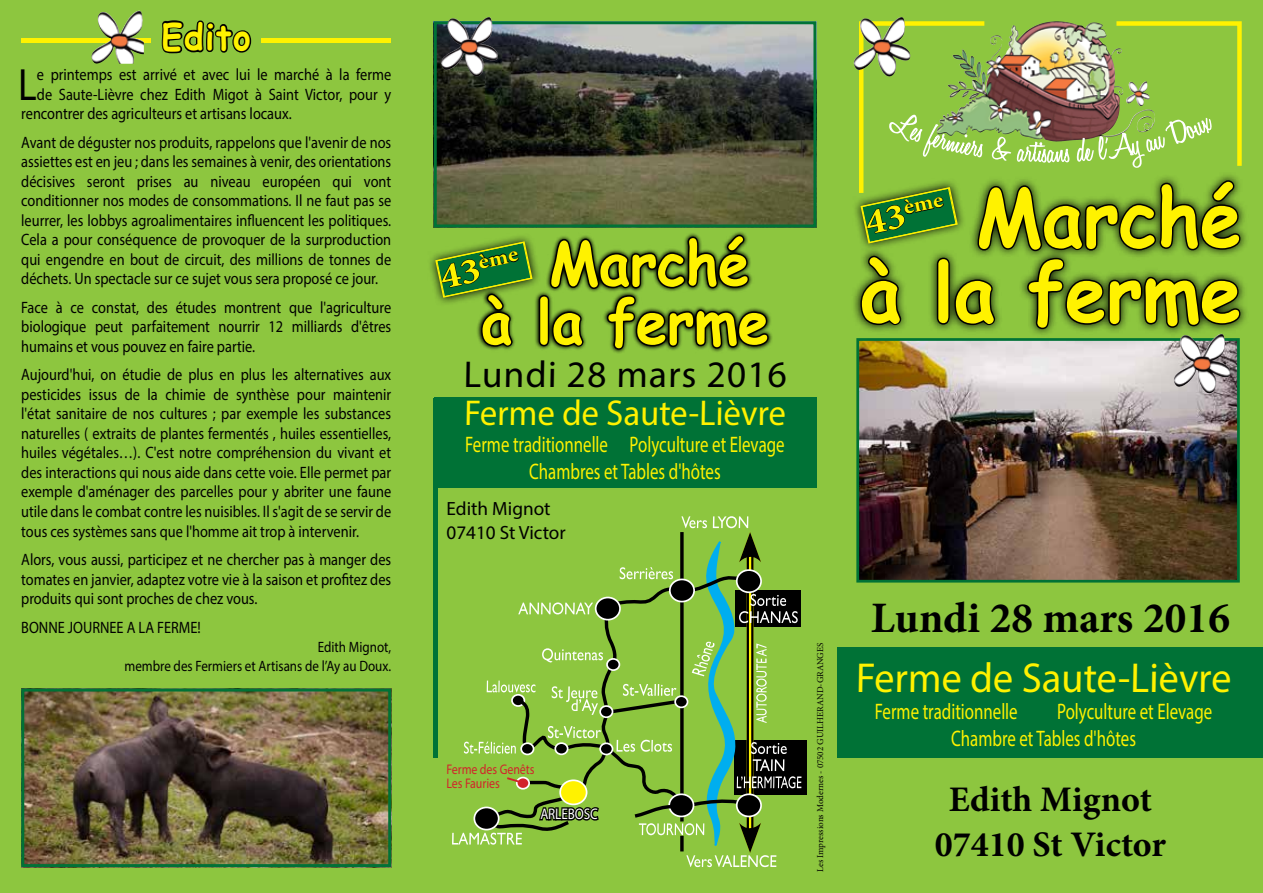
<style>
.page{position:relative;width:1263px;height:893px;background:#8dc63f}
.page>*{position:absolute;margin:0;border:0;box-sizing:border-box;transform-origin:0 0}
.t1{font:700 79.5px/75px "Comic Sans MS";color:#fff200;text-align:right;scale:.94 1}
.t2{font:700 60px/58.5px "Comic Sans MS";color:#fff200;scale:.94 1}
.t3{font:45.45px "Myriad Pro";color:#000;scale:.87 1}
.t4{font:700 43.5px "Minion Pro";color:#000}
.t5{font:42px "Myriad Pro";color:#fff200;scale:.96 1}
.t6{font:37.5px "Myriad Pro";color:#000}
.t7{font:700 36px/45px "Minion Pro";color:#000;text-align:center}
.t8{font:36px "Myriad Pro";color:#fff200;scale:.96 1}
.t9{font:700 36px "Comic Sans MS";letter-spacing:.04em;color:#fff200;scale:.94 1}
.t10{font:22.5px/27px "Myriad Pro";color:#fff200;scale:.75 1}
.t11{font:700 condensed 21px "Minion Pro";color:#fff200;scale:1.19 1}
.t12{font:19.2px/24px "Myriad Pro";color:#000}
.t13{font:16.5px/19.5px "Myriad Pro";color:#000;text-align:justify;scale:.87 1}
.t14{font:15.3px "Myriad Pro";color:#fff;scale:.84 1}
.t15{font:15px/19.5px "Myriad Pro";color:#000;text-align:right;scale:.87 1}
.t16{font:13.95px/14px "Myriad Pro";color:#d2232a;scale:.84 1}
.t17{font:9px "Minion Pro";color:#000}
.s1{font-size:36.3px}
</style>
<div class="page">
<svg style="left:430px;top:256px;width:4px;height:28px"></svg>
<svg style="left:434px;top:17px;width:336px;height:336px"></svg>
<img style="left:860px;top:358px;width:376px;height:221px">
<div style="left:856px;top:338px;width:384px;height:245px;border:3px solid #007236"></div>
<div style="left:734px;top:740px;width:73px;height:54px;background:#000"></div>
<svg style="left:452px;top:516px;width:349px;height:351px"></svg>
<img style="left:438px;top:25px;width:374px;height:198px">
<div style="left:434px;top:21px;width:382px;height:206px;border:3px solid #007236"></div>
<svg style="left:857px;top:19px;width:387px;height:339px"></svg>
<div style="left:838px;top:647px;width:425px;height:110px;background:#007236"></div>
<div style="left:434px;top:398px;width:382px;height:90px;background:#007236"></div>
<img style="left:1180px;top:334px;width:39px;height:33px">
<img style="left:860px;top:18px;width:39px;height:32px">
<img style="left:447px;top:18px;width:40px;height:31px">
<hr style="left:434px;top:398px;width:4px;height:359px;background:#007236">
<svg style="left:161px;top:20px;width:91px;height:34px"></svg>
<div style="left:261px;top:38px;width:130px;height:5px;background:#fff200"></div>
<div style="left:21px;top:38px;width:130px;height:5px;background:#fff200"></div>
<img style="left:98px;top:11px;width:39px;height:31px">
<img style="left:25px;top:692px;width:362px;height:171px">
<div style="left:21px;top:688px;width:370px;height:179px;border:3px solid #007236"></div>
<h3 class="t9" style="left:162px;top:10px;width:96px">Edito</h3>
<h3 class="t3" style="left:18px;top:57px;width:23px">L</h3>
<p class="t13" style="left:37px;top:65px;width:409px">e printemps est arrivé et avec lui le marché à la ferme</p>
<p class="t13" style="left:37px;top:84px;width:409px">de Saute-Lièvre chez Edith Migot à Saint Victor, pour y</p>
<p class="t13" style="left:21px;top:104px;width:312px">rencontrer des agriculteurs et artisans locaux.</p>
<p class="t13" style="left:21px;top:132px;width:427px">Avant de déguster nos produits, rappelons que l'avenir de nos assiettes est en jeu ; dans les semaines à venir, des orientations décisives seront prises au niveau européen qui vont conditionner nos modes de consommations. Il ne faut pas se leurrer, les lobbys agroalimentaires influencent les politiques.<br>Cela a pour conséquence de provoquer de la surproduction qui engendre en bout de circuit, des millions de tonnes de déchets. Un spectacle sur ce sujet vous sera proposé ce jour.</p>
<p class="t13" style="left:21px;top:297px;width:427px">Face à ce constat, des études montrent que l'agriculture biologique peut parfaitement nourrir 12 milliards d'êtres humains et vous pouvez en faire partie.</p>
<p class="t13" style="left:21px;top:365px;width:427px">Aujourd'hui, on étudie de plus en plus les alternatives aux pesticides issus de la chimie de synthèse pour maintenir l'état sanitaire de nos cultures ; par exemple les substances naturelles ( extraits de plantes fermentés , huiles essentielles, huiles végétales…). C'est notre compréhension du vivant et des interactions qui nous aide dans cette voie. Elle permet par exemple d'aménager des parcelles pour y abriter une faune utile dans le combat contre les nuisibles. Il s'agit de se servir de tous ces systèmes sans que l'homme ait trop à intervenir.</p>
<p class="t13" style="left:21px;top:549px;width:427px">Alors, vous aussi, participez et ne chercher pas à manger des tomates en janvier, adaptez votre vie à la saison et profitez des produits qui sont proches de chez vous.</p>
<p class="t13" style="left:21px;top:617px;width:208px">BONNE JOURNEE A LA FERME!</p>
<p class="t15" style="left:124px;top:637px;width:308px">Edith Mignot,<br>membre des Fermiers et Artisans de l’Ay au Doux.</p>
<h2 class="t2" style="left:481px;top:232px;width:308px;text-indent:68px">Marché à la ferme</h2>
<p class="t11" style="left:436px;top:256px;width:69px;rotate:-12deg"><span class="s1">43</span>ème</p>
<h3 class="t6" style="left:463px;top:352px;width:326px">Lundi 28 mars 2016</h3>
<h3 class="t8" style="left:464px;top:391px;width:337px">Ferme de Saute-Lièvre</h3>
<h3 class="t10" style="left:465px;top:431px;width:427px;text-align:center">Ferme traditionnelle Polyculture et Elevage<br>Chambres et Tables d'hôtes</h3>
<p class="t12" style="left:446px;top:496px;width:121px">Edith Mignot<br>07410 St Victor</p>
<p class="t16" style="left:446px;top:762px;width:106px">Ferme des Genêts<br>Les Fauries</p>
<p class="t14" style="left:540px;top:804px;width:70px">ARLEBOSC</p>
<p class="t17" style="left:814px;top:872px;width:231px;rotate:-90deg">Les Impressions Modernes - 07502 GUILHERAND-GRANGES</p>
<h1 class="t1" style="left:860px;top:177px;width:408px">Marché<br>à la ferme</h1>
<p class="t11" style="left:861px;top:202px;width:69px;rotate:-12deg"><span class="s1">43</span>ème</p>
<h3 class="t4" style="left:871px;top:587px;width:361px">Lundi 28 mars 2016</h3>
<h3 class="t5" style="left:856px;top:652px;width:393px">Ferme de Saute-Lièvre</h3>
<h3 class="t10" style="left:875px;top:698px;width:192px">Ferme traditionnelle</h3>
<h3 class="t10" style="left:951px;top:698px;width:350px;text-indent:106px">Polyculture et Elevage<br>Chambre et Tables d'hôtes</h3>
<h3 class="t7" style="left:935px;top:777px;width:233px">Edith Mignot<br>07410 St Victor</h3>
</div>
